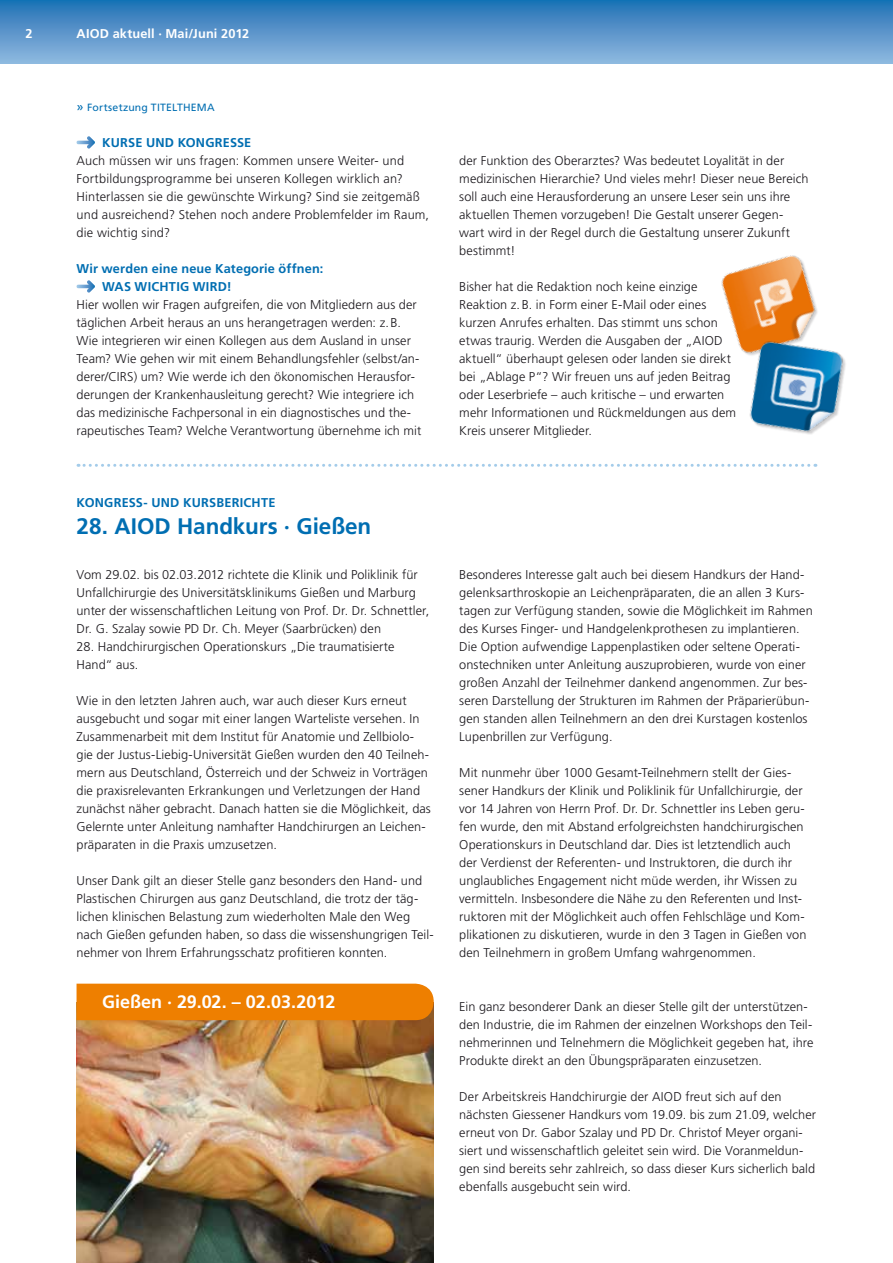
<style>
.page{position:relative;width:893px;height:1263px;background:#fff}
.page>*{position:absolute;margin:0;border:0;box-sizing:border-box;transform-origin:0 0}
.t1{font:700 22.5px "Frutiger LT Std";color:#006eb2}
.t2{font:700 18px "Frutiger LT Std";color:#fff}
.t3{font:300 12.75px/18px "Frutiger LT Std";letter-spacing:.005em;color:#1a171c}
.t4{font:700 12.75px/18px "Frutiger LT Std";letter-spacing:.015em;color:#006eb2}
.t5{font:700 12.75px "Frutiger LT Std";letter-spacing:.015em;color:#fff}
.t6{font:10.5px "Frutiger LT Std";letter-spacing:.025em;color:#006eb2}
.s1{font-size:12.75px}
</style>
<div class="page">
<div style="left:0;top:0;width:893px;height:64px;background:linear-gradient(to bottom,#1f71b5,#91b8df)"></div>
<img style="left:721px;top:255px;width:97px;height:98px">
<img style="left:745px;top:338px;width:101px;height:96px">
<img style="left:77px;top:1020px;width:357px;height:243px">
<div style="left:77px;top:984px;width:357px;height:36px;background:#ee7f00"></div>
<svg style="left:78px;top:464px;width:738px;height:3px"></svg>
<svg style="left:77px;top:136px;width:18px;height:13px"></svg>
<svg style="left:77px;top:280px;width:18px;height:13px"></svg>
<p class="t5" style="left:26px;top:26px;width:9px">2</p>
<p class="t5" style="left:77px;top:26px;width:174px">AIOD aktuell · Mai/Juni 2012</p>
<p class="t6" style="left:77px;top:101px;width:88px"><span class="s1">»</span> Fortsetzung Titelthema</p>
<p class="t4" style="left:102px;top:134px;width:151px">Kurse und Kongresse</p>
<p class="t3" style="left:77px;top:152px;width:354px">Auch müssen wir uns fragen: Kommen unsere Weiter- und Fortbildungsprogramme bei unseren Kollegen wirklich an?<br>Hinterlassen sie die gewünschte Wirkung? Sind sie zeitgemäß und ausreichend? Stehen noch andere Problemfelder im Raum, die wichtig sind?</p>
<p class="t4" style="left:102px;top:260px;width:223px;text-indent:-25px">Wir werden eine neue Kategorie öffnen:<br>Was wichtig wird!</p>
<p class="t3" style="left:77px;top:296px;width:346px">Hier wollen wir Fragen aufgreifen, die von Mitgliedern aus der täglichen Arbeit heraus an uns herangetragen werden: z.B.<br>Wie integrieren wir einen Kollegen aus dem Ausland in unser Team? Wie gehen wir mit einem Behandlungsfehler (selbst/an&shy;derer/CIRS) um? Wie werde ich den ökonomischen Herausfor&shy;derungen der Krankenhausleitung gerecht? Wie integriere ich das medizinische Fachpersonal in ein diagnostisches und the&shy;rapeutisches Team? Welche Verantwortung übernehme ich mit</p>
<p class="t4" style="left:77px;top:494px;width:200px">Kongress- und Kursberichte</p>
<h1 class="t1" style="left:77px;top:513px;width:68px">28. AIOD</h1>
<h1 class="t1" style="left:177px;top:513px;width:196px">Handkurs · Gießen</h1>
<p class="t3" style="left:77px;top:566px;width:354px">Vom 29.02. bis 02.03.2012 richtete die Klinik und Poliklinik für Unfallchirurgie des Universitätsklinikums Gießen und Marburg unter der wissenschaftlichen Leitung von Prof. Dr. Dr. Schnettler, Dr. G. Szalay sowie PD Dr. Ch. Meyer (Saarbrücken) den</p>
<p class="t3" style="left:77px;top:638px;width:319px">28. Handchirurgischen Operationskurs „Die traumatisierte<br>Hand“ aus.</p>
<p class="t3" style="left:77px;top:692px;width:356px">Wie in den letzten Jahren auch, war auch dieser Kurs erneut ausgebucht und sogar mit einer langen Warteliste versehen. In Zusammenarbeit mit dem Institut für Anatomie und Zellbiolo&shy;gie der Justus-Liebig-Universität Gießen wurden den 40 Teilneh&shy;mern aus Deutschland, Österreich und der Schweiz in Vorträgen die praxisrelevanten Erkrankungen und Verletzungen der Hand zunächst näher gebracht. Danach hatten sie die Möglichkeit, das Gelernte unter Anleitung namhafter Handchirurgen an Leichen&shy;präparaten in die Praxis umzusetzen.</p>
<p class="t3" style="left:77px;top:872px;width:359px">Unser Dank gilt an dieser Stelle ganz besonders den Hand- und Plastischen Chirurgen aus ganz Deutschland, die trotz der täg&shy;lichen klinischen Belastung zum wiederholten Male den Weg nach Gießen gefunden haben, so dass die wissenshungrigen Teil&shy;nehmer von Ihrem Erfahrungsschatz profitieren konnten.</p>
<h2 class="t2" style="left:102px;top:992px;width:235px">Gießen · 29.02. – 02.03.2012</h2>
<p class="t3" style="left:459px;top:152px;width:351px">der Funktion des Oberarztes? Was bedeutet Loyalität in der medizinischen Hierarchie? Und vieles mehr! Dieser neue Bereich soll auch eine Herausforderung an unsere Leser sein uns ihre aktuellen Themen vorzugeben! Die Gestalt unserer Gegen&shy;wart wird in der Regel durch die Gestaltung unserer Zukunft bestimmt!</p>
<p class="t3" style="left:459px;top:278px;width:278px">Bisher hat die Redaktion noch keine einzige Reaktion z.B. in Form einer E-Mail oder eines kurzen Anrufes erhalten. Das stimmt uns schon etwas traurig. Werden die Ausgaben der „AIOD aktuell“ überhaupt gelesen oder landen sie direkt bei „Ablage P“? Wir freuen uns auf jeden Beitrag oder Leserbriefe – auch kritische – und erwarten mehr Informationen und Rückmeldungen aus dem Kreis unserer Mitglieder.</p>
<p class="t3" style="left:459px;top:566px;width:355px">Besonderes Interesse galt auch bei diesem Handkurs der Hand&shy;gelenksarthroskopie an Leichenpräparaten, die an allen 3 Kurs&shy;tagen zur Verfügung standen, sowie die Möglichkeit im Rahmen des Kurses Finger- und Handgelenkprothesen zu implantieren.<br>Die Option aufwendige Lappenplastiken oder seltene Operati&shy;onstechniken unter Anleitung auszuprobieren, wurde von einer großen Anzahl der Teilnehmer dankend angenommen. Zur bes&shy;seren Darstellung der Strukturen im Rahmen der Präparierübun&shy;gen standen allen Teilnehmern an den drei Kurstagen kostenlos Lupenbrillen zur Verfügung.</p>
<p class="t3" style="left:459px;top:764px;width:349px">Mit nunmehr über 1000 Gesamt-Teilnehmern stellt der Gies&shy;sener Handkurs der Klinik und Poliklinik für Unfallchirurgie, der vor 14 Jahren von Herrn Prof. Dr. Dr. Schnettler ins Leben geru&shy;fen wurde, den mit Abstand erfolgreichsten handchirurgischen Operationskurs in Deutschland dar. Dies ist letztendlich auch der Verdienst der Referenten- und Instruktoren, die durch ihr unglaubliches Engagement nicht müde werden, ihr Wissen zu vermitteln. Insbesondere die Nähe zu den Referenten und Inst&shy;ruktoren mit der Möglichkeit auch offen Fehlschläge und Kom&shy;plikationen zu diskutieren, wurde in den 3 Tagen in Gießen von den Teilnehmern in großem Umfang wahrgenommen.</p>
<p class="t3" style="left:459px;top:998px;width:356px">Ein ganz besonderer Dank an dieser Stelle gilt der unterstützen&shy;den Industrie, die im Rahmen der einzelnen Workshops den Teil&shy;nehmerinnen und Telnehmern die Möglichkeit gegeben hat, ihre Produkte direkt an den Übungspräparaten einzusetzen.</p>
<p class="t3" style="left:459px;top:1088px;width:358px">Der Arbeitskreis Handchirurgie der AIOD freut sich auf den nächsten Giessener Handkurs vom 19.09. bis zum 21.09, welcher erneut von Dr. Gabor Szalay und PD Dr. Christof Meyer organi&shy;siert und wissenschaftlich geleitet sein wird. Die Voranmeldun&shy;gen sind bereits sehr zahlreich, so dass dieser Kurs sicherlich bald ebenfalls ausgebucht sein wird.</p>
</div>
